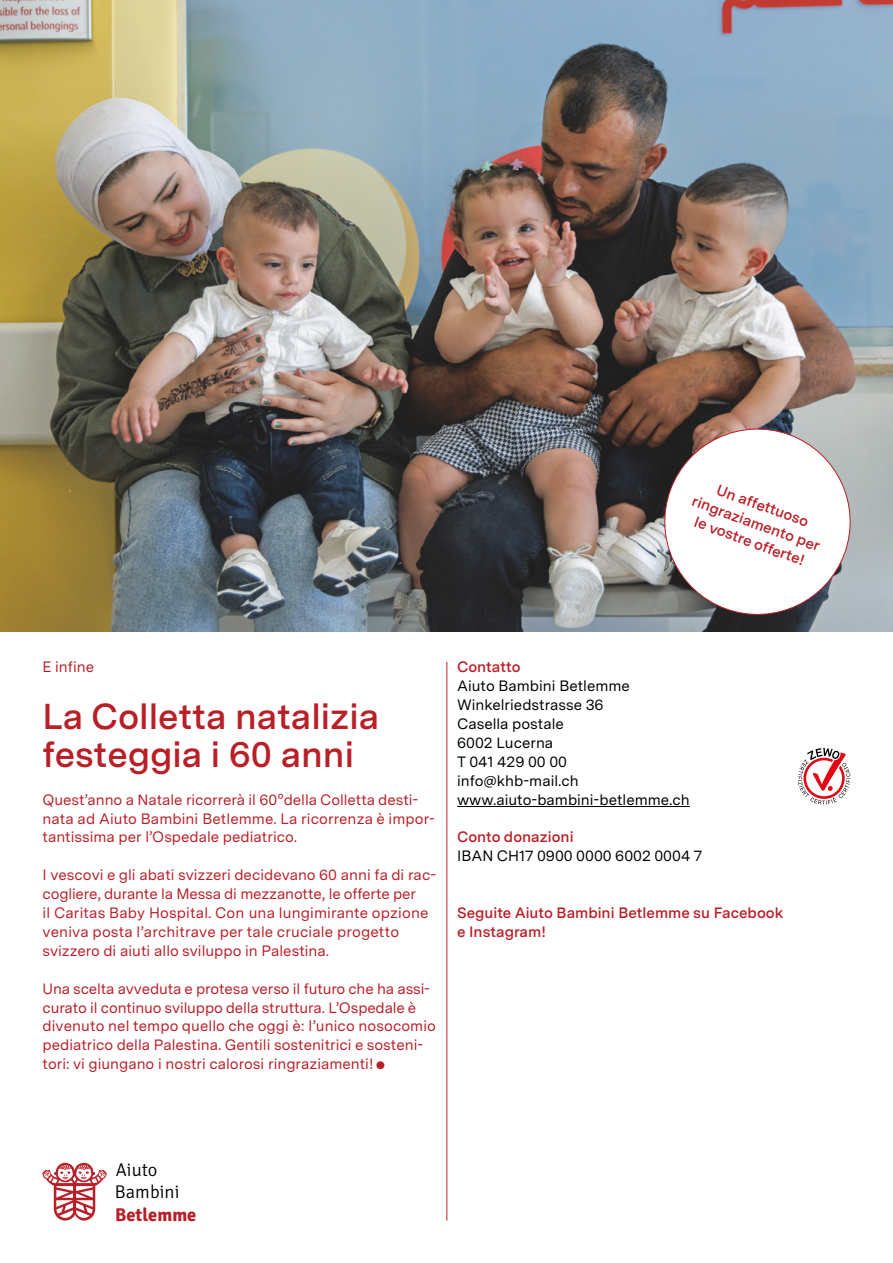
<style>
.page{position:relative;width:893px;height:1263px;background:#fff}
.page>*{position:absolute;margin:0;border:0;box-sizing:border-box;transform-origin:0 0}
.t1{font:600 36px/37.8px "Messina Sans";color:#b91f27}
.t2{font:300 18.45px/22.2px "Signika";letter-spacing:.005em;color:#000}
.t3{font:700 18.45px "Signika";color:#b91f27}
.t4{font:15px/18.9px "Messina Sans";color:#b91f27}
.t5{font:15px/18.9px "Messina Sans";color:#000}
.t6{font:600 15px/18.9px "Messina Sans";color:#b91f27}
.s1{font-family:"Ki Hi Button"}
</style>
<div class="page">
<svg style="left:798px;top:748px;width:52px;height:57px"></svg>
<hr style="left:457px;top:806px;width:233px;height:1px;background:#000">
<hr style="left:446px;top:662px;width:1px;height:558px;background:#b91f27">
<svg style="left:42px;top:1163px;width:65px;height:57px"></svg>
<img style="left:0;top:0;width:893px;height:631px">
<svg style="left:652px;top:416px;width:211px;height:210px"></svg>
<p class="t6" style="left:702px;top:473px;width:137px;text-align:center;rotate:20deg">Un affettuoso ringraziamento per le vostre offerte!</p>
<p class="t4" style="left:43px;top:657px;width:53px">E infine</p>
<h1 class="t1" style="left:43px;top:697px;width:338px">La Colletta natalizia festeggia i 60 anni</h1>
<p class="t4" style="left:43px;top:790px;width:394px">Quest’anno a Natale ricorrerà il 60°della Colletta desti&shy;nata ad Aiuto Bambini Betlemme. La ricorrenza è impor&shy;tantissima per l’Ospedale pediatrico.</p>
<p class="t4" style="left:43px;top:865px;width:395px">I vescovi e gli abati svizzeri decidevano 60 anni fa di rac&shy;cogliere, durante la Messa di mezzanotte, le offerte per<br>il Caritas Baby Hospital. Con una lungimirante opzione veniva posta l’architrave per tale cruciale progetto svizzero di aiuti allo sviluppo in Palestina.</p>
<p class="t4" style="left:43px;top:979px;width:395px">Una scelta avveduta e protesa verso il futuro che ha assi&shy;curato il continuo sviluppo della struttura. L’Ospedale è divenuto nel tempo quello che oggi è: l’unico nosocomio pediatrico della Palestina. Gentili sostenitrici e sosteni&shy;tori: vi giungano i nostri calorosi ringraziamenti!<span class="s1">•</span></p>
<p class="t6" style="left:457px;top:657px;width:65px">Contatto</p>
<p class="t5" style="left:457px;top:676px;width:234px">Aiuto Bambini Betlemme<br>Winkelriedstrasse 36<br>Casella postale<br>6002 Lucerna<br>T 041 429 00 00 info@khb-mail.ch www.aiuto-bambini-betlemme.ch</p>
<p class="t6" style="left:457px;top:827px;width:118px">Conto donazioni</p>
<p class="t5" style="left:457px;top:846px;width:247px">IBAN CH17 0900 0000 6002 0004 7</p>
<p class="t6" style="left:457px;top:903px;width:328px">Seguite Aiuto Bambini Betlemme su Facebook e Instagram!</p>
<p class="t2" style="left:115px;top:1158px;width:66px">Aiuto<br>Bambini</p>
<p class="t3" style="left:115px;top:1201px;width:83px">Betlemme</p>
</div>
